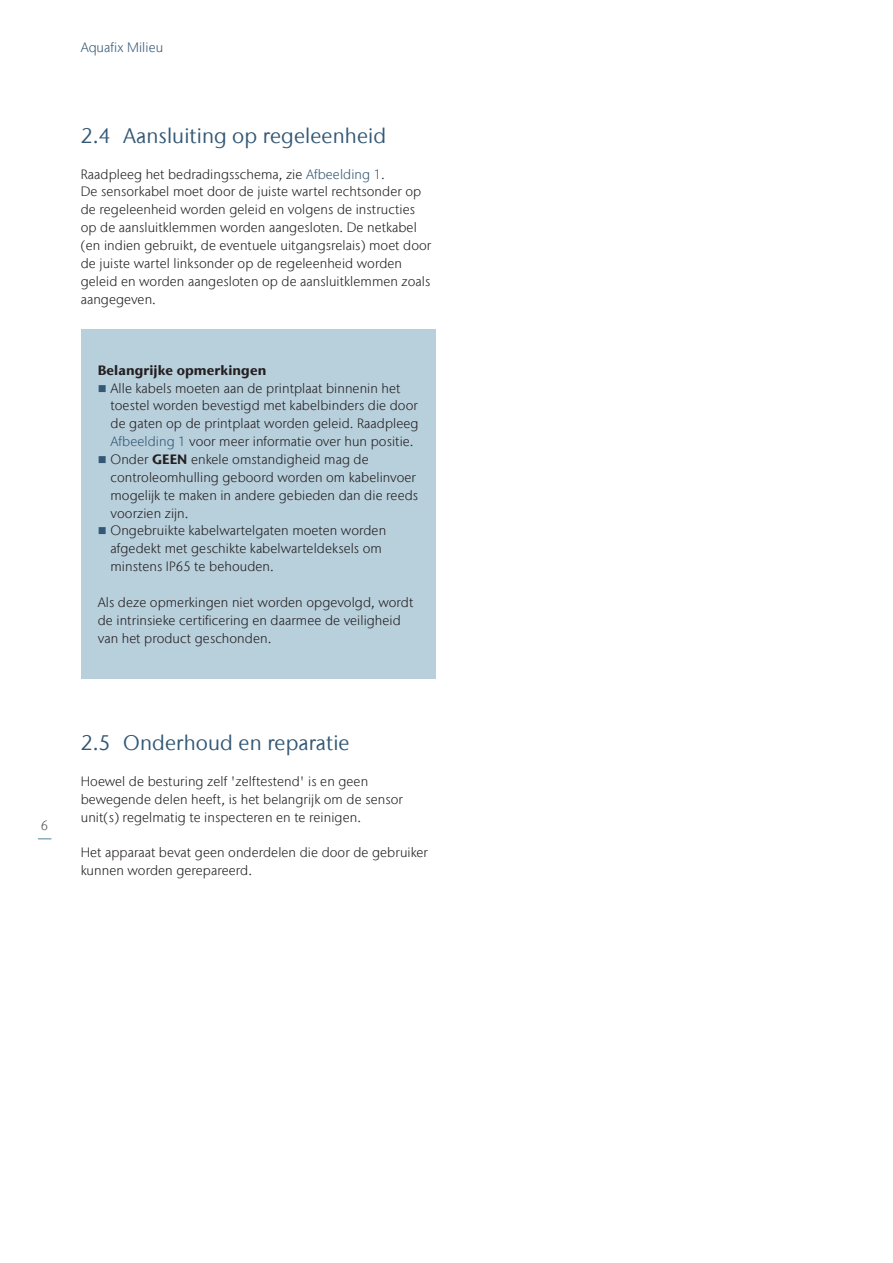
<style>
.page{position:relative;width:893px;height:1263px;background:#fff}
.page>*{position:absolute;margin:0;border:0;box-sizing:border-box;transform-origin:0 0}
.Interm__heading_dark_blue__14pt{font:21px "Stone Sans IIITC Com";letter-spacing:.005em;color:#335875}
.Body_black__9pt{font:300 13.5px/17.9px "Stone Sans IIITC Com";letter-spacing:.005em;color:#231f20}
.Body_black__9pt-2{font:700 13.5px "Stone Sans IIITC Com";letter-spacing:.005em;color:#231f20}
.t1{font:300 13.5px "Stone Sans IIITC Com";letter-spacing:.005em;color:#335875}
.t2{font:300 13.5px "Stone Sans IIITC Com";color:#57585a}
.s1{color:#335875}
.s2{font-weight:700}
</style>
<div class="page">
<div style="left:81px;top:329px;width:355px;height:350px;background:#b8cfdc"></div>
<svg style="left:38px;top:838px;width:13px;height:1px"></svg>
<p class="t1" style="left:81px;top:38px;width:84px">Aquafix Milieu</p>
<p class="Interm__heading_dark_blue__14pt" style="left:81px;top:123px;width:307px">2.4 Aansluiting op regeleenheid</p>
<p class="Body_black__9pt" style="left:81px;top:165px;width:352px">Raadpleeg het bedradingsschema, zie <span class="s1">Afbeelding 1</span>.<br>De sensorkabel moet door de juiste wartel rechtsonder op de regeleenheid worden geleid en volgens de instructies op de aansluitklemmen worden aangesloten. De netkabel (en indien gebruikt, de eventuele uitgangsrelais) moet door de juiste wartel linksonder op de regeleenheid worden geleid en worden aangesloten op de aansluitklemmen zoals aangegeven.</p>
<p class="Body_black__9pt-2" style="left:98px;top:361px;width:170px">Belangrijke opmerkingen</p>
<p class="Body_black__9pt" style="left:111px;top:379px;width:309px">Alle kabels moeten aan de printplaat binnenin het toestel worden bevestigd met kabelbinders die door de gaten op de printplaat worden geleid. Raadpleeg <span class="s1">Afbeelding 1</span> voor meer informatie over hun positie.</p>
<p class="Body_black__9pt" style="left:111px;top:450px;width:309px">Onder <span class="s2">GEEN</span> enkele omstandigheid mag de controleomhulling geboord worden om kabelinvoer mogelijk te maken in andere gebieden dan die reeds voorzien zijn.</p>
<p class="Body_black__9pt" style="left:111px;top:522px;width:277px">Ongebruikte kabelwartelgaten moeten worden afgedekt met geschikte kabelwarteldeksels om minstens IP65 te behouden.</p>
<p class="Body_black__9pt" style="left:98px;top:593px;width:317px">Als deze opmerkingen niet worden opgevolgd, wordt de intrinsieke certificering en daarmee de veiligheid van het product geschonden.</p>
<p class="t2" style="left:41px;top:816px;width:9px">6</p>
<p class="Interm__heading_dark_blue__14pt" style="left:81px;top:730px;width:270px">2.5 Onderhoud en reparatie</p>
<p class="Body_black__9pt" style="left:81px;top:772px;width:324px">Hoewel de besturing zelf 'zelftestend' is en geen bewegende delen heeft, is het belangrijk om de sensor unit(s) regelmatig te inspecteren en te reinigen.</p>
<p class="Body_black__9pt" style="left:81px;top:843px;width:349px">Het apparaat bevat geen onderdelen die door de gebruiker kunnen worden gerepareerd.</p>
</div>
